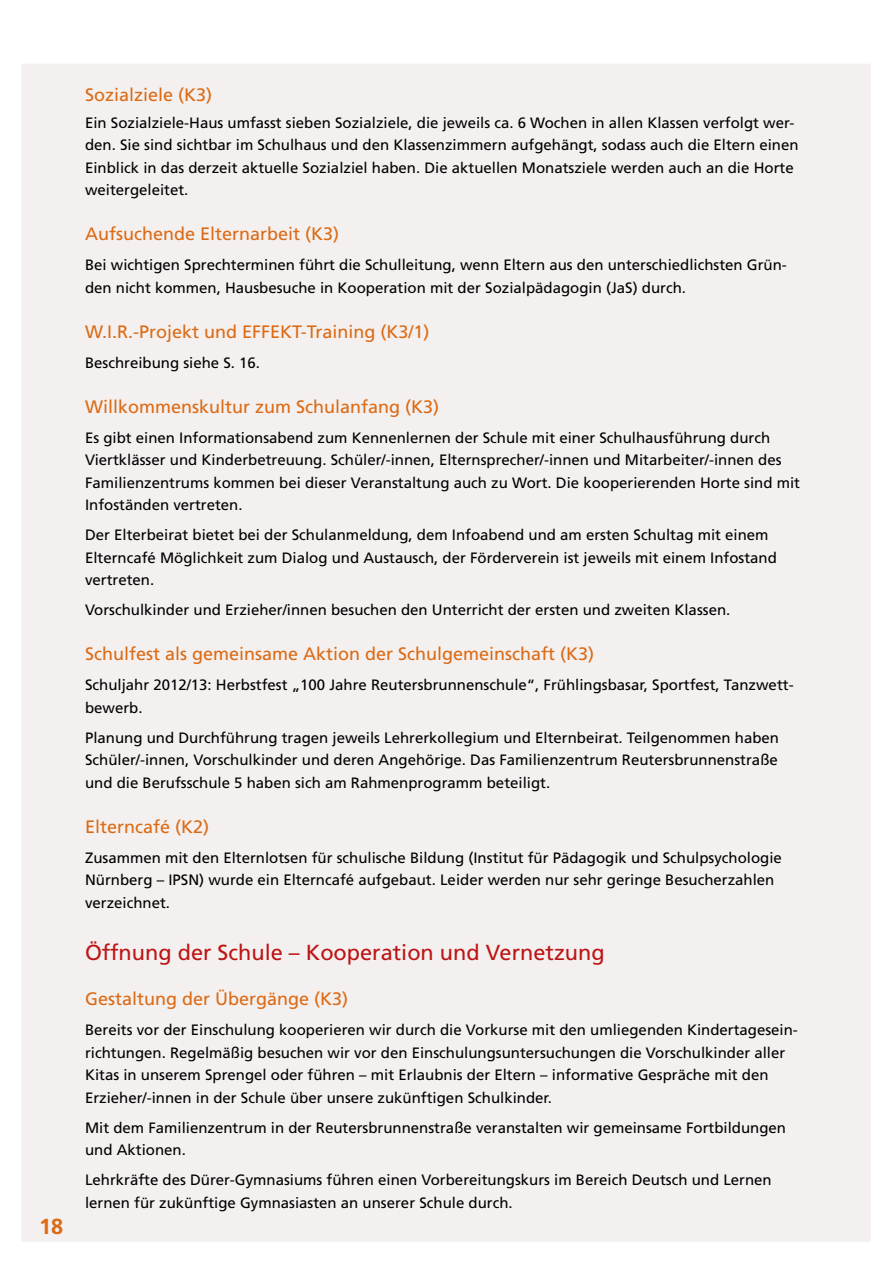
<style>
.page{position:relative;width:893px;height:1263px;background:#fff}
.page>*{position:absolute;margin:0;border:0;box-sizing:border-box;transform-origin:0 0}
.t1{font:21.75px "Frutiger";color:#bd1414}
.t2{font:700 21.75px "Frutiger";color:#dc6a14}
.t3{font:18px "Frutiger";color:#dc6a14}
.t4{font:15px/22.5px "Frutiger";color:#000}
</style>
<div class="page">
<div style="left:21px;top:64px;width:850px;height:1178px;background:#f3f0ef"></div>
<h1 class="t2" style="left:39px;top:1213px;width:26px">18</h1>
<p class="t3" style="left:85px;top:84px;width:129px">Sozialziele (K3)</p>
<p class="t4" style="left:85px;top:111px;width:715px">Ein Sozialziele-Haus umfasst sieben Sozialziele, die jeweils ca. 6 Wochen in allen Klassen verfolgt wer&shy;den. Sie sind sichtbar im Schulhaus und den Klassenzimmern aufgehängt, sodass auch die Eltern einen Einblick in das derzeit aktuelle Sozialziel haben. Die aktuellen Monatsziele werden auch an die Horte weitergeleitet.</p>
<p class="t3" style="left:85px;top:223px;width:256px">Aufsuchende Elternarbeit (K3)</p>
<p class="t4" style="left:85px;top:253px;width:703px">Bei wichtigen Sprechterminen führt die Schulleitung, wenn Eltern aus den unterschiedlichsten Grün&shy;den nicht kommen, Hausbesuche in Kooperation mit der Sozialpädagogin (JaS) durch.</p>
<p class="t3" style="left:85px;top:321px;width:346px">W.I.R.-Projekt und EFFEKT-Training (K3/1)</p>
<p class="t4" style="left:85px;top:351px;width:177px">Beschreibung siehe S. 16.</p>
<p class="t3" style="left:85px;top:396px;width:356px">Willkommenskultur zum Schulanfang (K3)</p>
<p class="t4" style="left:85px;top:426px;width:717px">Es gibt einen Informationsabend zum Kennenlernen der Schule mit einer Schulhausführung durch Viertklässer und Kinderbetreuung. Schüler/-innen, Elternsprecher/-innen und Mitarbeiter/-innen des Familienzentrums kommen bei dieser Veranstaltung auch zu Wort. Die kooperierenden Horte sind mit Infoständen vertreten.</p>
<p class="t4" style="left:85px;top:523px;width:693px">Der Elterbeirat bietet bei der Schulanmeldung, dem Infoabend und am ersten Schultag mit einem<br>Elterncafé Möglichkeit zum Dialog und Austausch, der Förderverein ist jeweils mit einem Infostand vertreten.</p>
<p class="t4" style="left:85px;top:598px;width:647px">Vorschulkinder und Erzieher/innen besuchen den Unterricht der ersten und zweiten Klassen.</p>
<p class="t3" style="left:85px;top:643px;width:511px">Schulfest als gemeinsame Aktion der Schulgemeinschaft (K3)</p>
<p class="t4" style="left:85px;top:673px;width:710px">Schuljahr 2012/13: Herbstfest „100 Jahre Reutersbrunnenschule“, Frühlingsbasar, Sportfest, Tanzwett&shy;bewerb.</p>
<p class="t4" style="left:85px;top:726px;width:696px;text-align:justify">Planung und Durchführung tragen jeweils Lehrerkollegium und Elternbeirat. Teilgenommen haben Schüler/-innen, Vorschulkinder und deren Angehörige. Das Familienzentrum Reutersbrunnenstraße und die Berufsschule 5 haben sich am Rahmenprogramm beteiligt.</p>
<p class="t3" style="left:85px;top:816px;width:126px">Elterncafé (K2)</p>
<p class="t4" style="left:85px;top:846px;width:698px">Zusammen mit den Elternlotsen für schulische Bildung (Institut für Pädagogik und Schulpsychologie<br>Nürnberg – IPSN) wurde ein Elterncafé aufgebaut. Leider werden nur sehr geringe Besucherzahlen verzeichnet.</p>
<h1 class="t1" style="left:85px;top:940px;width:521px">Öffnung der Schule – Kooperation und Vernetzung</h1>
<p class="t3" style="left:85px;top:988px;width:265px">Gestaltung der Übergänge (K3)</p>
<p class="t4" style="left:85px;top:1018px;width:714px">Bereits vor der Einschulung kooperieren wir durch die Vorkurse mit den umliegenden Kindertagesein&shy;richtungen. Regelmäßig besuchen wir vor den Einschulungsuntersuchungen die Vorschulkinder aller Kitas in unserem Sprengel oder führen – mit Erlaubnis der Eltern – informative Gespräche mit den Erzieher/-innen in der Schule über unsere zukünftigen Schulkinder.</p>
<p class="t4" style="left:85px;top:1116px;width:703px">Mit dem Familienzentrum in der Reutersbrunnenstraße veranstalten wir gemeinsame Fortbildungen und Aktionen.</p>
<p class="t4" style="left:85px;top:1168px;width:688px">Lehrkräfte des Dürer-Gymnasiums führen einen Vorbereitungskurs im Bereich Deutsch und Lernen lernen für zukünftige Gymnasiasten an unserer Schule durch.</p>
</div>
